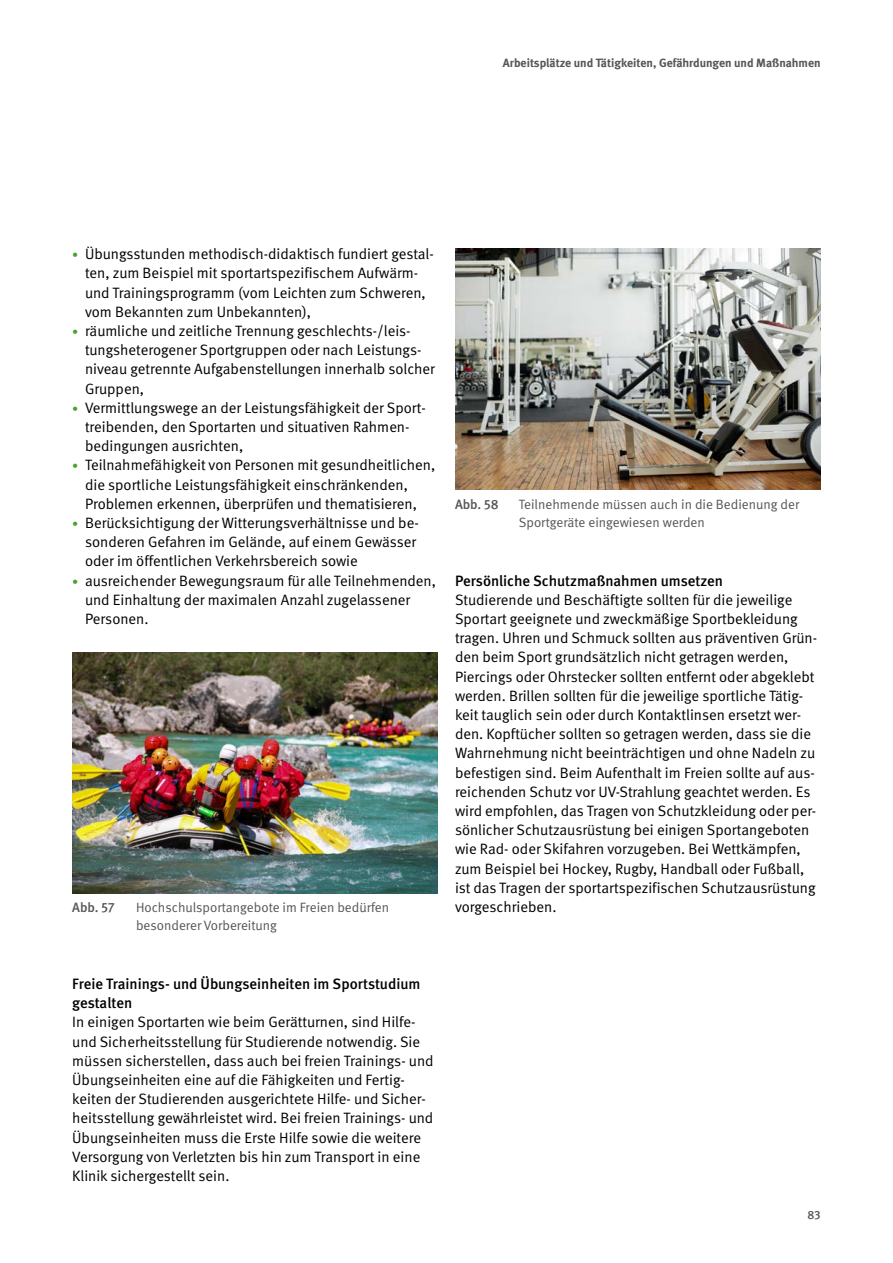
<style>
.page{position:relative;width:893px;height:1263px;background:#fff}
.page>*{position:absolute;margin:0;border:0;box-sizing:border-box;transform-origin:0 0}
.Fließtext_FT_Abstand_nach{font:15px/19.2px "DGUV Meta";color:#000}
.Fließtext_FT_medium_ZAB_vor{font:500 15px/19.2px "DGUV Meta";color:#000}
.t1{font:13.5px/18px "DGUV Meta";color:#565655}
.t2{font:500 13.5px "DGUV Meta";letter-spacing:-.005em;color:#565655}
.t3{font:700 12px "DGUV Meta";color:#565655}
.t4{font:500 12px "DGUV Meta";color:#565655}
.s1{font-size:12px;color:#4aa22c}
</style>
<div class="page">
<img style="left:72px;top:652px;width:366px;height:241px">
<img style="left:455px;top:249px;width:366px;height:241px">
<p class="t3" style="left:503px;top:56px;width:319px">Arbeitsplätze und Tätigkeiten, Gefährdungen und Maßnahmen</p>
<p class="Fließtext_FT_Abstand_nach" style="left:85px;top:245px;width:350px;text-indent:-13px"><span class="s1">•</span> Übungsstunden methodisch-didaktisch fundiert gestal&shy;ten, zum Beispiel mit sportartspezifischem Aufwärm&shy;und Trainingsprogramm (vom Leichten zum Schweren, vom Bekannten zum Unbekannten),</p>
<p class="Fließtext_FT_Abstand_nach" style="left:85px;top:322px;width:351px;text-indent:-13px"><span class="s1">•</span> räumliche und zeitliche Trennung geschlechts-/leis&shy;tungsheterogener Sportgruppen oder nach Leistungs&shy;niveau getrennte Aufgabenstellungen innerhalb solcher Gruppen,</p>
<p class="Fließtext_FT_Abstand_nach" style="left:85px;top:398px;width:342px;text-indent:-13px"><span class="s1">•</span> Vermittlungswege an der Leistungsfähigkeit der Sport&shy;treibenden, den Sportarten und situativen Rahmen&shy;bedingungen ausrichten,</p>
<p class="Fließtext_FT_Abstand_nach" style="left:85px;top:456px;width:352px;text-indent:-13px"><span class="s1">•</span> Teilnahmefähigkeit von Personen mit gesundheitlichen, die sportliche Leistungsfähigkeit einschränkenden,<br>Problemen erkennen, überprüfen und thematisieren,</p>
<p class="Fließtext_FT_Abstand_nach" style="left:85px;top:514px;width:335px;text-indent:-13px"><span class="s1">•</span> Berücksichtigung der Witterungsverhältnisse und be&shy;sonderen Gefahren im Gelände, auf einem Gewässer oder im öffentlichen Verkehrsbereich sowie</p>
<p class="Fließtext_FT_Abstand_nach" style="left:85px;top:571px;width:352px;text-indent:-13px"><span class="s1">•</span> ausreichender Bewegungsraum für alle Teilnehmenden, und Einhaltung der maximalen Anzahl zugelassener<br>Personen.</p>
<p class="t2" style="left:455px;top:496px;width:45px">Abb. 58</p>
<p class="t1" style="left:519px;top:495px;width:282px">Teilnehmende müssen auch in die Bedienung der<br>Sportgeräte eingewiesen werden</p>
<h4 class="Fließtext_FT_medium_ZAB_vor" style="left:455px;top:571px;width:270px">Persönliche Schutzmaßnahmen umsetzen</h4>
<p class="Fließtext_FT_Abstand_nach" style="left:455px;top:590px;width:364px">Studierende und Beschäftigte sollten für die jeweilige Sportart geeignete und zweckmäßige Sportbekleidung tragen. Uhren und Schmuck sollten aus präventiven Grün&shy;den beim Sport grundsätzlich nicht getragen werden, Piercings oder Ohrstecker sollten entfernt oder abgeklebt werden. Brillen sollten für die jeweilige sportliche Tätig&shy;keit tauglich sein oder durch Kontaktlinsen ersetzt wer&shy;den. Kopftücher sollten so getragen werden, dass sie die Wahrnehmung nicht beeinträchtigen und ohne Nadeln zu befestigen sind. Beim Aufenthalt im Freien sollte auf aus&shy;reichenden Schutz vor UV-Strahlung geachtet werden. Es wird empfohlen, das Tragen von Schutzkleidung oder per&shy;sönlicher Schutzausrüstung bei einigen Sportangeboten wie Rad- oder Skifahren vorzugeben. Bei Wettkämpfen, zum Beispiel bei Hockey, Rugby, Handball oder Fußball, ist das Tragen der sportartspezifischen Schutzausrüstung</p>
<p class="t2" style="left:72px;top:899px;width:44px">Abb. 57</p>
<p class="t1" style="left:136px;top:899px;width:255px">Hochschulsportangebote im Freien bedürfen</p>
<p class="Fließtext_FT_Abstand_nach" style="left:455px;top:898px;width:103px">vorgeschrieben.</p>
<p class="t1" style="left:136px;top:917px;width:142px">besonderer Vorbereitung</p>
<h4 class="Fließtext_FT_medium_ZAB_vor" style="left:72px;top:974px;width:350px">Freie Trainings- und Übungseinheiten im Sportstudium gestalten</h4>
<p class="Fließtext_FT_Abstand_nach" style="left:72px;top:1013px;width:363px">In einigen Sportarten wie beim Gerätturnen, sind Hilfe&shy;und Sicherheitsstellung für Studierende notwendig. Sie müssen sicherstellen, dass auch bei freien Trainings- und Übungseinheiten eine auf die Fähigkeiten und Fertig&shy;keiten der Studierenden ausgerichtete Hilfe- und Sicher&shy;heitsstellung gewährleistet wird. Bei freien Trainings- und Übungseinheiten muss die Erste Hilfe sowie die weitere Versorgung von Verletzten bis hin zum Transport in eine Klinik sichergestellt sein.</p>
<p class="t4" style="left:807px;top:1208px;width:15px">83</p>
</div>
